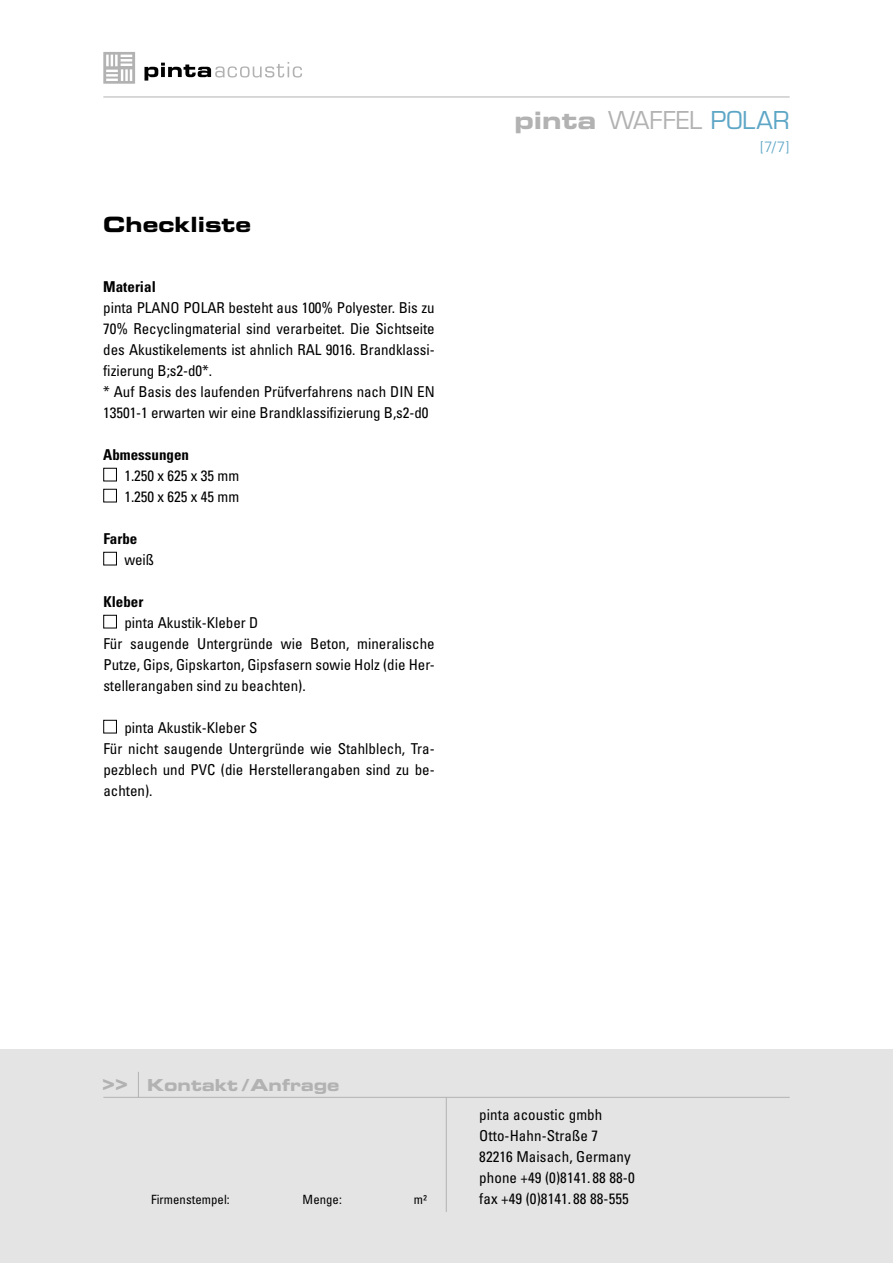
<style>
.page{position:relative;width:893px;height:1263px;background:#fff}
.page>*{position:absolute;margin:0;border:0;box-sizing:border-box;transform-origin:0 0}
.t1{font:24px "Eurostile LT";color:#b2b2b2}
.t2{font:21.45px "Eurostile LT Bold Extended Two";color:#b2b2b2}
.t3{font:21px "Eurostile LT Bold Extended Two";color:#000}
.t4{font:16.5px "Eurostile LT Bold Extended Two";color:#b2b2b2}
.t5{font:condensed 15px/21px "Univers LT";color:#000}
.t6{font:700 condensed 15px "Univers LT";color:#000}
.t7{font:300 15px "Univers LT";color:#5ea6c6}
.t8{font:condensed 12.75px "Univers LT";letter-spacing:.005em;color:#000}
.s1{font-family:"Eurostile LT Bold Extended Two"}
.s2{color:#5ea6c6}
</style>
<div class="page">
<hr style="left:103px;top:97px;width:687px;height:1px;background:#b2b2b2">
<svg style="left:103px;top:52px;width:32px;height:32px"></svg>
<svg style="left:144px;top:62px;width:158px;height:19px"></svg>
<div style="left:0;top:1050px;width:893px;height:213px;background:#e4e4e4"></div>
<div style="left:103px;top:468px;width:14px;height:13px;border:1px solid #000"></div>
<div style="left:103px;top:489px;width:14px;height:13px;border:1px solid #000"></div>
<div style="left:103px;top:552px;width:14px;height:13px;border:1px solid #000"></div>
<div style="left:103px;top:615px;width:14px;height:13px;border:1px solid #000"></div>
<div style="left:103px;top:720px;width:14px;height:13px;border:1px solid #000"></div>
<hr style="left:103px;top:1097px;width:687px;height:1px;background:#b2b2b2">
<svg style="left:138px;top:1072px;width:1px;height:25px"></svg>
<hr style="left:446px;top:1097px;width:1px;height:115px;background:#b2b2b2">
<h3 class="t3" style="left:103px;top:210px;width:149px">Checkliste</h3>
<p class="t6" style="left:103px;top:278px;width:54px">Material</p>
<p class="t5" style="left:103px;top:297px;width:333px">pinta PLANO POLAR besteht aus 100% Polyester. Bis zu 70% Recyclingmaterial sind verarbeitet. Die Sichtseite des Akustikelements ist ahnlich RAL 9016. Brandklassi&shy;fizierung B;s2-d0*.<br>* Auf Basis des laufenden Prüfverfahrens nach DIN EN 13501-1 erwarten wir eine Brandklassifizierung B,s2-d0</p>
<p class="t6" style="left:103px;top:446px;width:87px">Abmessungen</p>
<p class="t5" style="left:124px;top:465px;width:116px">1.250 x 625 x 35 mm<br>1.250 x 625 x 45 mm</p>
<p class="t6" style="left:103px;top:530px;width:36px">Farbe</p>
<p class="t5" style="left:124px;top:549px;width:31px">weiß</p>
<p class="t6" style="left:103px;top:593px;width:42px">Kleber</p>
<p class="t5" style="left:103px;top:612px;width:333px;text-indent:21px">pinta Akustik-Kleber D<br>Für saugende Untergründe wie Beton, mineralische Putze, Gips, Gipskarton, Gipsfasern sowie Holz (die Her&shy;stellerangaben sind zu beachten).</p>
<p class="t5" style="left:103px;top:717px;width:333px;text-indent:21px">pinta Akustik-Kleber S<br>Für nicht saugende Untergründe wie Stahlblech, Tra&shy;pezblech und PVC (die Herstellerangaben sind zu be&shy;achten).</p>
<h1 class="t1" style="left:514px;top:106px;width:277px"><span class="s1">pinta</span> WAFFEL <span class="s2">POLAR</span></h1>
<p class="t7" style="left:760px;top:137px;width:31px">[7/7]</p>
<h2 class="t2" style="left:102px;top:1067px;width:27px">&gt;&gt;</h2>
<p class="t4" style="left:147px;top:1073px;width:194px">Kontakt /Anfrage</p>
<p class="t5" style="left:479px;top:1103px;width:157px">pinta acoustic gmbh<br>Otto-Hahn-Straße 7<br>82216 Maisach, Germany phone +49 (0)8141. 88 88-0</p>
<p class="t8" style="left:151px;top:1191px;width:80px">Firmenstempel:</p>
<p class="t8" style="left:303px;top:1191px;width:41px">Menge:</p>
<p class="t8" style="left:414px;top:1191px;width:15px">m²</p>
<p class="t5" style="left:479px;top:1187px;width:151px">fax +49 (0)8141. 88 88-555</p>
</div>
